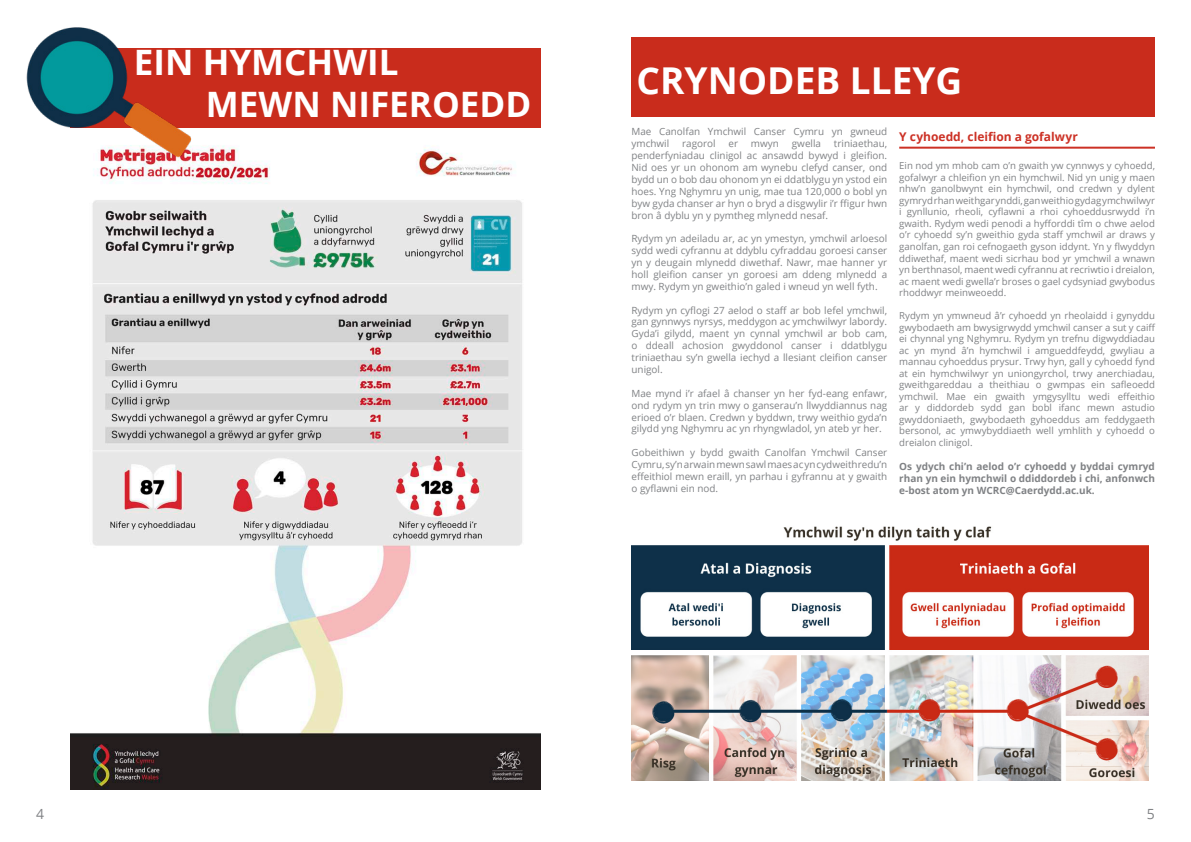
<style>
.page{position:relative;width:1191px;height:842px;background:#fff}
.page>*{position:absolute;margin:0;border:0;box-sizing:border-box;transform-origin:0 0}
.t1{font:37px "Open Sans Bold 2";color:#fff}
.t2{font:35px/42px "Open Sans Bold 2";color:#fff}
.t3{font:14px "Open Sans";color:#808285}
.Title___Sidebar_1{font:12px "Open Sans Bold 2";color:#cc3125}
.Booklet_grey_text{font:10px/12px "Open Sans Bold 2";color:#808285;text-align:justify}
.Booklet_grey_text-2{font:9.9px/11.9px "Open Sans";color:#808285;text-align:justify}
.Booklet_grey_text-3{font:9.6px/11.5px "Open Sans";color:#808285;text-align:justify}
.s1{font-family:"Open Sans 2"}
</style>
<div class="page">
<div style="left:70px;top:48px;width:470px;height:80px;background:#c92c1c"></div>
<div style="left:631px;top:37px;width:524px;height:79px;background:#c92c1c"></div>
<hr style="left:899px;top:147px;width:256px;height:2px;background:#cc3125">
<img style="left:631px;top:526px;width:518px;height:255px">
<img style="left:70px;top:148px;width:470px;height:642px">
<img style="left:26px;top:27px;width:237px;height:157px">
<p class="t2" style="left:206px;top:41px;width:327px;text-indent:-72px">EIN HYMCHWIL<br>MEWN NIFEROEDD</p>
<p class="t1" style="left:636px;top:55px;width:327px">CRYNODEB LLEYG</p>
<p class="Booklet_grey_text-2" style="left:631px;top:126px;width:257px">Mae Canolfan Ymchwil Canser Cymru yn gwneud ymchwil</p>
<p class="Title___Sidebar_1" style="left:899px;top:128px;width:180px">Y cyhoedd, cleifion a gofalwyr</p>
<p class="Booklet_grey_text-2" style="left:631px;top:137px;width:257px;text-indent:202px">triniaethau, <span class="s1">penderfyniadau clinigol ac ansawdd bywyd i gleifion.<br></span>Nid oes yr un ohonom am wynebu clefyd canser, ond bydd un o bob dau ohonom yn ei ddatblygu yn ystod ein hoes. Yng Nghymru yn unig, mae tua 120,000 o bobl yn <span class="s1">byw gyda chanser ar hyn o bryd a disgwylir i’r ffigur hwn </span>bron â dyblu yn y pymtheg mlynedd nesaf.</p>
<p class="Booklet_grey_text-2" style="left:631px;top:232px;width:257px">Rydym yn adeiladu ar, ac yn ymestyn, ymchwil arloesol sydd wedi cyfrannu at ddyblu cyfraddau goroesi canser yn y deugain mlynedd diwethaf. Nawr, mae hanner yr <span class="s1">holl gleifion canser yn goroesi am ddeng mlynedd a </span>mwy. Rydym yn gweithio’n galed i wneud yn well fyth.</p>
<p class="Booklet_grey_text-2" style="left:631px;top:304px;width:257px"><span class="s1">Rydym yn cyflogi 27 aelod o staff ar bob lefel ymchwil, </span>gan gynnwys nyrsys, meddygon ac ymchwilwyr labordy.<br>Gyda’i gilydd, maent yn cynnal ymchwil ar bob cam, o ddeall achosion gwyddonol canser i ddatblygu <span class="s1">triniaethau sy’n gwella iechyd a llesiant cleifion canser </span>unigol.</p>
<p class="Booklet_grey_text-2" style="left:631px;top:387px;width:257px">Mae mynd i’r afael â chanser yn her fyd-eang enfawr, ond rydym yn trin mwy o ganserau’n llwyddiannus nag erioed o’r blaen. Credwn y byddwn, trwy weithio gyda’n gilydd yng Nghymru ac yn rhyngwladol, yn ateb yr her.</p>
<p class="Booklet_grey_text-2" style="left:631px;top:446px;width:257px">Gobeithiwn y bydd gwaith Canolfan Ymchwil Canser Cymru, sy’n arwain mewn sawl maes ac yn cydweithredu’n <span class="s1">effeithiol mewn eraill, yn parhau i gyfrannu at y gwaith o gyflawni ein nod.</span></p>
<p class="Booklet_grey_text-2" style="left:682px;top:137px;width:35px">ragorol</p>
<p class="Booklet_grey_text-2" style="left:728px;top:137px;width:11px">er</p>
<p class="Booklet_grey_text-2" style="left:751px;top:137px;width:29px">mwyn</p>
<p class="Booklet_grey_text-2" style="left:792px;top:137px;width:31px">gwella</p>
<p class="Booklet_grey_text-3" style="left:899px;top:160px;width:257px">Ein nod ym mhob cam o’n gwaith yw cynnwys y cyhoedd, <span class="s1">gofalwyr a chleifion yn ein hymchwil. Nid yn unig y maen </span>nhw’n ganolbwynt ein hymchwil, ond credwn y dylent gymryd rhan weithgar ynddi, gan weithio gydag ymchwilwyr <span class="s1">i gynllunio, rheoli, cyflawni a rhoi cyhoeddusrwydd i’n gwaith. Rydym wedi penodi a hyfforddi tîm o chwe aelod o’r cyhoedd sy’n gweithio gyda staff ymchwil ar draws y ganolfan, gan roi cefnogaeth gyson iddynt. Yn y flwyddyn </span>ddiwethaf, maent wedi sicrhau bod yr ymchwil a wnawn yn berthnasol, maent wedi cyfrannu at recriwtio i dreialon, ac maent wedi gwella’r broses o gael cydsyniad gwybodus rhoddwyr meinweoedd.</p>
<p class="Booklet_grey_text-3" style="left:899px;top:310px;width:258px">Rydym yn ymwneud â’r cyhoedd yn rheolaidd i gynyddu <span class="s1">gwybodaeth am bwysigrwydd ymchwil canser a sut y caiff </span>ei chynnal yng Nghymru. Rydym yn trefnu digwyddiadau ac yn mynd â’n hymchwil i amgueddfeydd, gwyliau a mannau cyhoeddus prysur. Trwy hyn, gall y cyhoedd fynd at ein hymchwilwyr yn uniongyrchol, trwy anerchiadau, <span class="s1">gweithgareddau a theithiau o gwmpas ein safleoedd ymchwil. Mae ein gwaith ymgysylltu wedi effeithio </span>ar y diddordeb sydd gan bobl ifanc mewn astudio gwyddoniaeth, gwybodaeth gyhoeddus am feddygaeth bersonol, ac ymwybyddiaeth well ymhlith y cyhoedd o dreialon clinigol.</p>
<p class="Booklet_grey_text" style="left:899px;top:460px;width:257px">Os ydych chi’n aelod o’r cyhoedd y byddai cymryd rhan yn ein hymchwil o ddiddordeb i chi, anfonwch e-bost atom yn WCRC@Caerdydd.ac.uk.</p>
<h3 class="t3" style="left:36px;top:804px;width:10px">4</h3>
<h3 class="t3" style="left:1147px;top:804px;width:10px">5</h3>
</div>
